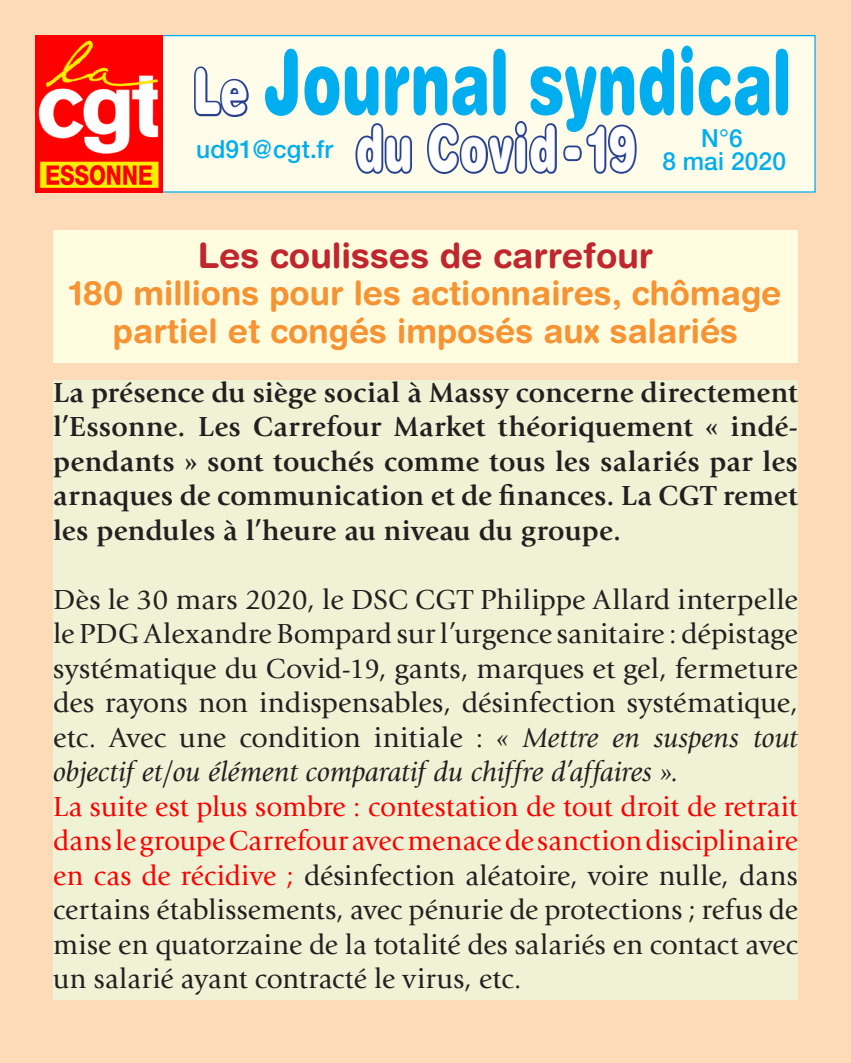
<style>
.page{position:relative;width:851px;height:1063px;background:#fff}
.page>*{position:absolute;margin:0;border:0;box-sizing:border-box;transform-origin:0 0}
.t1{font:900 89.5px "Helvetica Rounded";color:#00aeef;scale:.67 1}
.t2{font:900 62.75px "Helvetica Rounded";letter-spacing:.04em;color:#fff;scale:.67 1}
.t3{font:700 35px "Helvetica Rounded";color:#c0262d}
.t4{font:700 33.75px/37.5px "Helvetica Rounded";color:#f79332;text-align:center}
.t5{font:28.75px/34.5px "Giovanni";letter-spacing:.005em;color:#231f20;text-align:justify}
.t6{font:700 28.75px/34.5px "Giovanni";letter-spacing:.005em;color:#231f20;text-align:justify}
.t7{font:500 25px "Helvetica Neue";letter-spacing:.01em;color:#00aeef}
.s1{font-size:62.75px;color:#fff}
.s2{font-style:italic}
.s3{color:#f00}
</style>
<div class="page">
<div style="left:0;top:0;width:850px;height:1063px;background:#fddbb9"></div>
<div style="left:161px;top:35px;width:654px;height:158px;background:#fffde9;border:1px solid #00aeef"></div>
<img style="left:35px;top:35px;width:128px;height:157px">
<svg style="left:194px;top:66px;width:55px;height:51px"></svg>
<svg style="left:355px;top:123px;width:57px;height:51px"></svg>
<svg style="left:425px;top:121px;width:213px;height:72px"></svg>
<div style="left:53px;top:381px;width:744px;height:619px;background:#eff2d4"></div>
<div style="left:53px;top:230px;width:744px;height:132px;background:#fffce0"></div>
<p class="t1" style="left:192px;top:25px;width:895px"><span class="s1">Le</span> Journal syndical</p>
<p class="t2" style="left:355px;top:108px;width:420px">du Covid -19</p>
<p class="t7" style="left:701px;top:124px;width:43px">N°6</p>
<p class="t7" style="left:196px;top:134px;width:139px">ud91@cgt.fr</p>
<p class="t7" style="left:662px;top:147px;width:125px">8 mai 2020</p>
<p class="t3" style="left:198px;top:234px;width:457px">Les coulisses de carrefour</p>
<p class="t4" style="left:69px;top:274px;width:713px">180 millions pour les actionnaires, chômage partiel et congés imposés aux salariés</p>
<p class="t6" style="left:53px;top:375px;width:746px">La présence du siège social à Massy concerne directement l’Essonne. Les Carrefour Market théoriquement « indé&shy;pendants » sont touchés comme tous les salariés par les arnaques de communication et de finances. La CGT remet les pendules à l’heure au niveau du groupe.</p>
<p class="t5" style="left:53px;top:583px;width:746px">Dès le 30 mars 2020, le DSC CGT Philippe Allard interpelle le PDG Alexandre Bompard sur l’urgence sanitaire : dépistage systématique du Covid-19, gants, marques et gel, fermeture des rayons non indispensables, désinfection systématique, etc. Avec une condition initiale : <span class="s2">« Mettre en suspens tout objectif et/ou élément comparatif du chiffre d’affaires ».</span></p>
<p class="t5" style="left:53px;top:790px;width:746px"><span class="s3">La suite est plus sombre : contestation de tout droit de retrait dans le groupe Carrefour avec menace de sanction disciplinaire en cas de récidive ;</span> désinfection aléatoire, voire nulle, dans certains établissements, avec pénurie de protections ; refus de mise en quatorzaine de la totalité des salariés en contact avec un salarié ayant contracté le virus, etc.</p>
</div>
